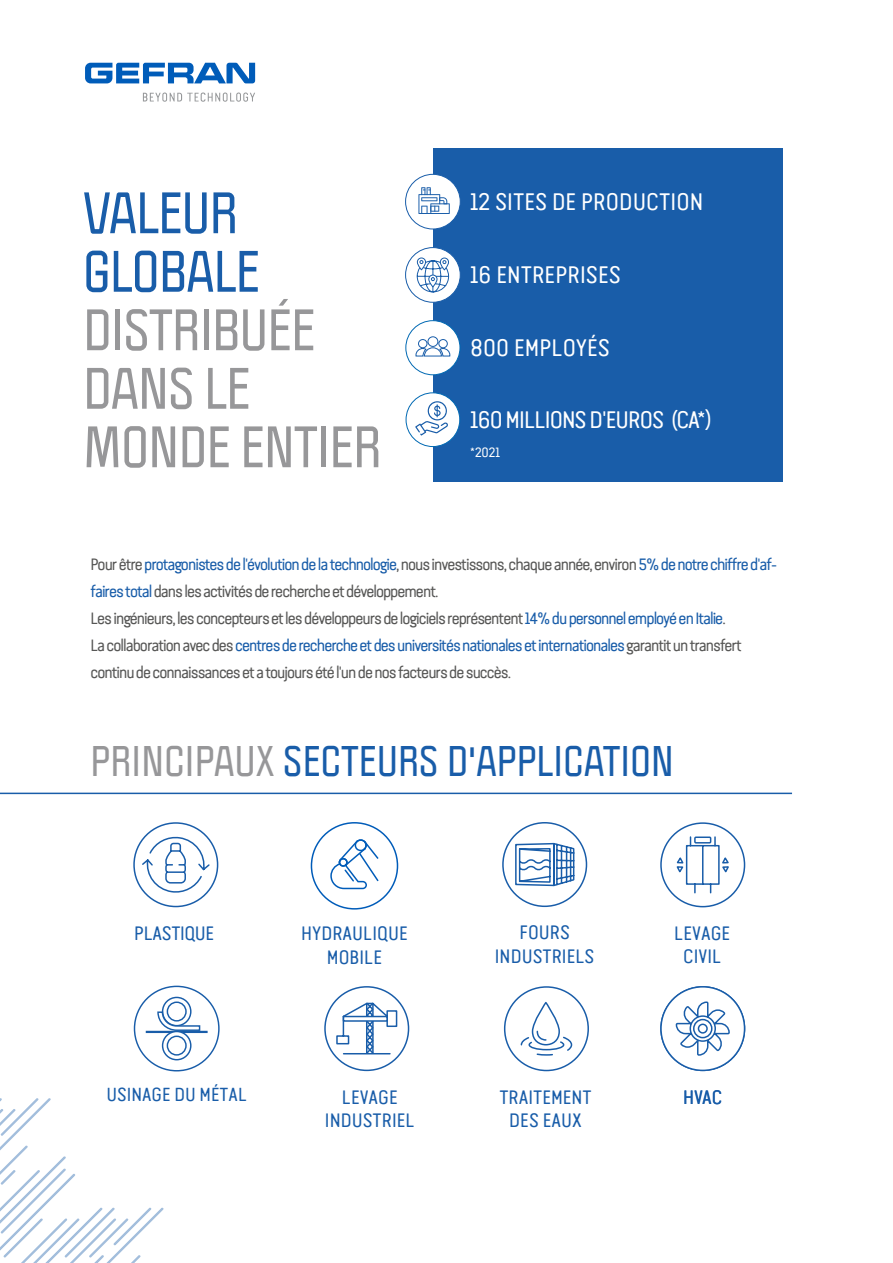
<style>
.page{position:relative;width:893px;height:1263px;background:#fff}
.page>*{position:absolute;margin:0;border:0;box-sizing:border-box;transform-origin:0 0}
.t1{font:700 51px/58.5px "Politica";letter-spacing:-.01em;color:#979799}
.t2{font:700 51px/58.5px "Politica";letter-spacing:-.01em;color:#195da9}
.t3{font:700 37.5px "Politica";letter-spacing:.01em;color:#195da9}
.t4{font:24px "Van Condensed Pro";color:#fff}
.t5{font:24px "Van Condensed Pro";letter-spacing:-.04em;color:#fff}
.t6{font:19.5px/23.4px "Van Condensed Pro";color:#195da9;text-align:center}
.t7{font:19.5px "Van Condensed Pro";letter-spacing:-.02em;color:#195da9}
.t8{font:19.05px "Van Condensed Pro";color:#195da9}
.t9{font:16.5px/27px "Van Condensed Pro";letter-spacing:-.06em;color:#575756}
.t10{font:13.5px "Van Condensed Pro";color:#fff}
.s1{color:#195da9}
.s2{color:#979799}
</style>
<div class="page">
<svg style="left:0;top:1098px;width:164px;height:165px"></svg>
<svg style="left:85px;top:63px;width:170px;height:20px"></svg>
<svg style="left:143px;top:93px;width:112px;height:9px"></svg>
<hr style="left:0;top:793px;width:792px;height:1px;background:#195da9">
<div style="left:133px;top:822px;width:85px;height:85px;border:2px solid #195da9;border-radius:50%"></div>
<svg style="left:141px;top:834px;width:70px;height:61px"></svg>
<div style="left:311px;top:822px;width:87px;height:87px;border:2px solid #005cb9;border-radius:50%"></div>
<svg style="left:330px;top:839px;width:49px;height:51px"></svg>
<div style="left:502px;top:822px;width:85px;height:85px;border:2px solid #195da9;border-radius:50%"></div>
<svg style="left:515px;top:842px;width:60px;height:45px"></svg>
<div style="left:660px;top:822px;width:85px;height:85px;border:2px solid #195da9;border-radius:50%"></div>
<svg style="left:676px;top:835px;width:55px;height:59px"></svg>
<svg style="left:163px;top:997px;width:28px;height:29px"></svg>
<div style="left:162px;top:997px;width:30px;height:29px;border:1px solid #195da9;border-radius:50%"></div>
<svg style="left:167px;top:1002px;width:19px;height:19px"></svg>
<div style="left:167px;top:1001px;width:20px;height:20px;border:1px solid #195da9;border-radius:50%"></div>
<svg style="left:157px;top:1011px;width:44px;height:20px"></svg>
<div style="left:146px;top:1031px;width:62px;height:2px;border:1px solid #195da9"></div>
<svg style="left:163px;top:1031px;width:28px;height:29px"></svg>
<div style="left:162px;top:1031px;width:30px;height:29px;border:1px solid #195da9;border-radius:50%"></div>
<svg style="left:167px;top:1036px;width:19px;height:19px"></svg>
<div style="left:167px;top:1035px;width:20px;height:21px;border:1px solid #195da9;border-radius:50%"></div>
<div style="left:504px;top:986px;width:85px;height:85px;border:2px solid #195da9;border-radius:50%"></div>
<svg style="left:520px;top:1002px;width:53px;height:54px"></svg>
<div style="left:324px;top:986px;width:85px;height:85px;border:2px solid #195da9;border-radius:50%"></div>
<svg style="left:335px;top:1001px;width:63px;height:54px"></svg>
<div style="left:343px;top:1016px;width:45px;height:6px;border:2px solid #195da9"></div>
<hr style="left:344px;top:1053px;width:46px;height:1px;background:#195da9">
<div style="left:660px;top:986px;width:85px;height:85px;border:2px solid #195da9;border-radius:50%"></div>
<svg style="left:675px;top:1001px;width:55px;height:55px"></svg>
<div style="left:433px;top:148px;width:349px;height:334px;background:#195da9"></div>
<div style="left:406px;top:174px;width:54px;height:55px;background:#fff;border-radius:50%"></div>
<div style="left:405px;top:174px;width:56px;height:55px;border:1px solid #195da9;border-radius:50%"></div>
<svg style="left:418px;top:187px;width:32px;height:27px"></svg>
<svg style="left:421px;top:197px;width:16px;height:4px"></svg>
<svg style="left:405px;top:247px;width:56px;height:56px"></svg>
<div style="left:406px;top:321px;width:54px;height:54px;background:#fff;border-radius:50%"></div>
<div style="left:405px;top:320px;width:55px;height:55px;border:1px solid #0069b3;border-radius:50%"></div>
<svg style="left:415px;top:336px;width:36px;height:21px"></svg>
<div style="left:406px;top:393px;width:54px;height:54px;background:#fff;border-radius:50%"></div>
<div style="left:406px;top:392px;width:54px;height:55px;border:1px solid #0069b3;border-radius:50%"></div>
<svg style="left:415px;top:401px;width:33px;height:35px"></svg>
<h1 class="t2" style="left:83px;top:181px;width:178px">VALEUR<br>GLOBALE</h1>
<h1 class="t1" style="left:83px;top:298px;width:300px">DISTRIBUÉE<br>DANS LE<br>MONDE ENTIER</h1>
<h3 class="t4" style="left:470px;top:184px;width:234px">12 SITES DE PRODUCTION</h3>
<h3 class="t4" style="left:470px;top:258px;width:152px">16 ENTREPRISES</h3>
<h3 class="t4" style="left:470px;top:331px;width:141px">800 EMPLOYÉS</h3>
<h3 class="t5" style="left:470px;top:403px;width:243px">160 MILLIONS D'EUROS (CA*)</h3>
<p class="t10" style="left:470px;top:443px;width:31px">*2021</p>
<p class="t9" style="left:90px;top:550px;width:688px">Pour être <span class="s1">protagonistes de l'évolution de la technologie</span>, nous investissons, chaque année, environ <span class="s1">5% de notre chiffre d'af&shy;faires total</span> dans les activités de recherche et développement.<br>Les ingénieurs, les concepteurs et les développeurs de logiciels représentent <span class="s1">14% du personnel employé en Italie</span>.<br>La collaboration avec des <span class="s1">centres de recherche et des universités nationales et internationales</span> garantit un transfert continu de connaissances et a toujours été l'un de nos facteurs de succès.</p>
<h2 class="t3" style="left:91px;top:733px;width:585px"><span class="s2">PRINCIPAUX</span> SECTEURS D'APPLICATION</h2>
<p class="t7" style="left:134px;top:919px;width:82px">PLASTIQUE</p>
<p class="t6" style="left:301px;top:920px;width:108px">HYDRAULIQUE<br>MOBILE</p>
<p class="t6" style="left:495px;top:919px;width:101px">FOURS<br>INDUSTRIELS</p>
<p class="t6" style="left:674px;top:920px;width:57px">LEVAGE<br>CIVIL</p>
<p class="t8" style="left:106px;top:1081px;width:142px">USINAGE DU MÉTAL</p>
<p class="t6" style="left:499px;top:1084px;width:94px">TRAITEMENT<br>DES EAUX</p>
<p class="t6" style="left:325px;top:1083px;width:91px">LEVAGE<br>INDUSTRIEL</p>
<p class="t6" style="left:683px;top:1083px;width:40px">HVAC</p>
</div>
